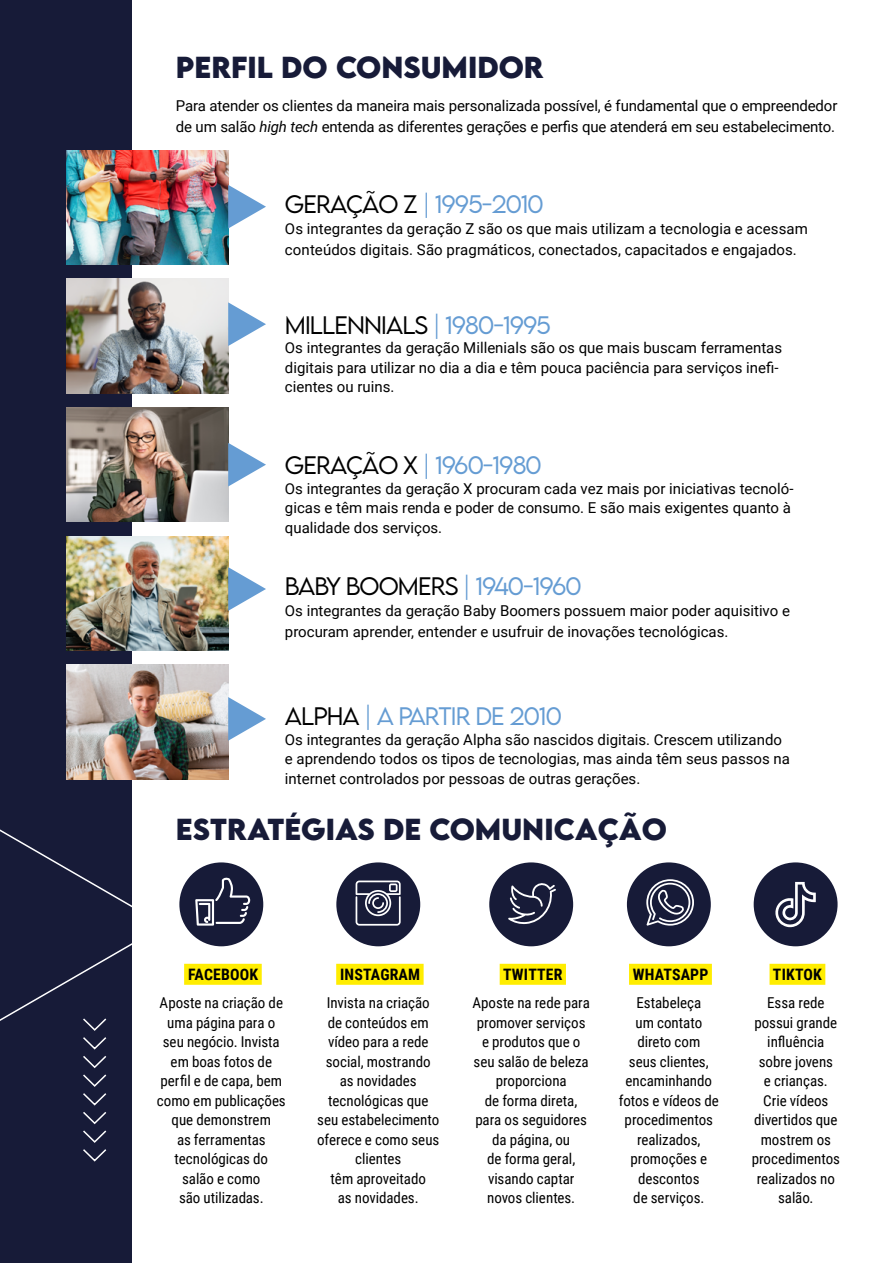
<style>
.page{position:relative;width:893px;height:1263px;background:#fff}
.page>*{position:absolute;margin:0;border:0;box-sizing:border-box;transform-origin:0 0}
.t1{font:700 27px "LEMONMILK";color:#171b38}
.t2{font:300 22.5px "LEMONMILK";letter-spacing:-.04em;color:#659cd3}
.t3{font:300 22.5px "LEMONMILK";letter-spacing:-.04em;color:#000}
.t4{font:700 15.75px "Roboto Condensed";letter-spacing:.01em;color:#000}
.t5{font:15px/19.5px "Roboto";color:#000}
.t6{font:15px/19.5px "Roboto Condensed";letter-spacing:-.005em;color:#000;text-align:center}
.s1{font-style:italic}
.s2{color:#000}
.s3{color:#659cd3}
</style>
<div class="page">
<div style="left:0;top:0;width:132px;height:1263px;background:#171b38"></div>
<svg style="left:0;top:664px;width:167px;height:498px"></svg>
<img style="left:66px;top:150px;width:162px;height:115px">
<img style="left:66px;top:279px;width:162px;height:114px">
<img style="left:66px;top:407px;width:162px;height:115px">
<img style="left:66px;top:536px;width:162px;height:114px">
<img style="left:66px;top:665px;width:162px;height:114px">
<svg style="left:228px;top:185px;width:38px;height:44px"></svg>
<svg style="left:228px;top:302px;width:38px;height:44px"></svg>
<svg style="left:228px;top:567px;width:38px;height:44px"></svg>
<svg style="left:228px;top:697px;width:38px;height:44px"></svg>
<div style="left:184px;top:964px;width:78px;height:21px;background:#ffed00"></div>
<div style="left:336px;top:964px;width:88px;height:21px;background:#ffed00"></div>
<div style="left:500px;top:964px;width:66px;height:21px;background:#ffed00"></div>
<div style="left:629px;top:964px;width:83px;height:21px;background:#ffed00"></div>
<div style="left:769px;top:964px;width:56px;height:21px;background:#ffed00"></div>
<div style="left:179px;top:862px;width:84px;height:84px;background:#171b38;border-radius:50%"></div>
<svg style="left:195px;top:877px;width:55px;height:49px"></svg>
<div style="left:336px;top:862px;width:84px;height:84px;background:#171b38;border-radius:50%"></div>
<svg style="left:356px;top:880px;width:45px;height:46px"></svg>
<div style="left:489px;top:862px;width:84px;height:84px;background:#171b38;border-radius:50%"></div>
<svg style="left:508px;top:883px;width:48px;height:41px"></svg>
<div style="left:627px;top:862px;width:84px;height:84px;background:#171b38;border-radius:50%"></div>
<svg style="left:646px;top:879px;width:48px;height:47px"></svg>
<svg style="left:228px;top:443px;width:38px;height:43px"></svg>
<div style="left:754px;top:862px;width:84px;height:84px;background:#171b38;border-radius:50%"></div>
<svg style="left:775px;top:882px;width:41px;height:45px"></svg>
<h1 class="t1" style="left:176px;top:48px;width:369px">PERFIL DO CONSUMIDOR</h1>
<p class="t5" style="left:176px;top:95px;width:663px;line-height:21px">Para atender os clientes da maneira mais personalizada possível, é fundamental que o empreendedor de um salão <span class="s1">high tech</span> entenda as diferentes gerações e perfis que atenderá em seu estabelecimento.</p>
<h2 class="t2" style="left:285px;top:190px;width:260px"><span class="s2">GERAÇÃO Z</span> | 1995-2010</h2>
<p class="t5" style="left:285px;top:218px;width:524px;line-height:21px">Os integrantes da geração Z são os que mais utilizam a tecnologia e acessam conteúdos digitais. São pragmáticos, conectados, capacitados e engajados.</p>
<h2 class="t3" style="left:285px;top:310px;width:267px">MILLENNIALS <span class="s3">| 1980-1995</span></h2>
<p class="t5" style="left:285px;top:338px;width:499px">Os integrantes da geração Millenials são os que mais buscam ferramentas digitais para utilizar no dia a dia e têm pouca paciência para serviços inefi&shy;cientes ou ruins.</p>
<h2 class="t2" style="left:285px;top:451px;width:258px"><span class="s2">GERAÇÃO X</span> | 1960-1980</h2>
<p class="t5" style="left:285px;top:478px;width:510px">Os integrantes da geração X procuram cada vez mais por iniciativas tecnoló&shy;gicas e têm mais renda e poder de consumo. E são mais exigentes quanto à qualidade dos serviços.</p>
<h2 class="t3" style="left:285px;top:572px;width:298px">BABY BOOMERS <span class="s3">| 1940-1960</span></h2>
<p class="t5" style="left:285px;top:600px;width:507px;line-height:21px">Os integrantes da geração Baby Boomers possuem maior poder aquisitivo e procuram aprender, entender e usufruir de inovações tecnológicas.</p>
<h2 class="t2" style="left:285px;top:702px;width:278px"><span class="s2">ALPHA</span> | A PARTIR DE 2010</h2>
<p class="t5" style="left:285px;top:729px;width:506px">Os integrantes da geração Alpha são nascidos digitais. Crescem utilizando e aprendendo todos os tipos de tecnologias, mas ainda têm seus passos na internet controlados por pessoas de outras gerações.</p>
<h1 class="t1" style="left:176px;top:811px;width:492px">ESTRATÉGIAS DE COMUNICAÇÃO</h1>
<p class="t4" style="left:188px;top:964px;width:72px">FACEBOOK</p>
<p class="t6" style="left:157px;top:993px;width:130px">Aposte na criação de uma página para o seu negócio. Invista em boas fotos de perfil e de capa, bem como em publicações que demonstrem<br>as ferramentas tecnológicas do salão e como<br>são utilizadas.</p>
<p class="t4" style="left:340px;top:964px;width:81px">INSTAGRAM</p>
<p class="t6" style="left:317px;top:993px;width:124px">Invista na criação<br>de conteúdos em vídeo para a rede social, mostrando as novidades tecnológicas que seu estabelecimento oferece e como seus clientes<br>têm aproveitado<br>as novidades.</p>
<p class="t4" style="left:503px;top:964px;width:61px">TWITTER</p>
<p class="t6" style="left:472px;top:993px;width:119px">Aposte na rede para promover serviços e produtos que o seu salão de beleza proporciona<br>de forma direta, para os seguidores da página, ou<br>de forma geral, visando captar novos clientes.</p>
<p class="t4" style="left:633px;top:964px;width:77px">WHATSAPP</p>
<p class="t6" style="left:619px;top:993px;width:102px">Estabeleça<br>um contato direto com<br>seus clientes, encaminhando fotos e vídeos de procedimentos realizados, promoções e descontos<br>de serviços.</p>
<p class="t4" style="left:773px;top:964px;width:50px">TIKTOK</p>
<p class="t6" style="left:752px;top:993px;width:90px">Essa rede possui grande influência sobre jovens<br>e crianças.<br>Crie vídeos divertidos que mostrem os procedimentos realizados no salão.</p>
</div>
